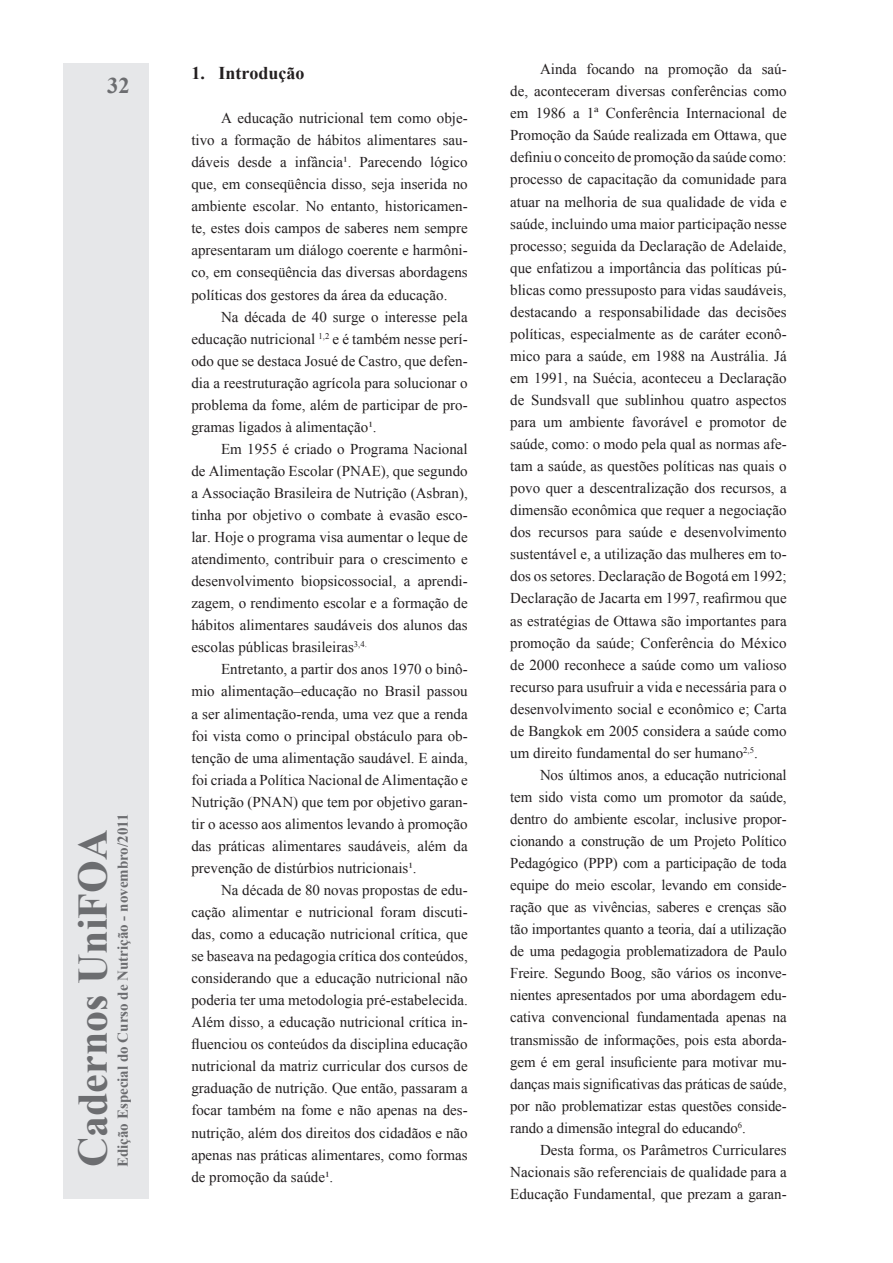
<style>
.page{position:relative;width:893px;height:1263px;background:#fff}
.page>*{position:absolute;margin:0;border:0;box-sizing:border-box;transform-origin:0 0}
.t1{font:700 42px "Times New Roman";color:#6c6d70}
.t2{font:700 22.5px "Times New Roman";color:#6c6d70}
.t3{font:700 18px "Times New Roman";color:#231f20}
.t4{font:15px/22px "Times New Roman";color:#231f20;text-align:justify}
.t5{font:700 15px "Times New Roman";color:#6c6d70}
</style>
<div class="page">
<div style="left:64px;top:64px;width:85px;height:1135px;background:#e6e7e9"></div>
<h2 class="t2" style="left:107px;top:70px;width:24px">32</h2>
<h1 class="t1" style="left:64px;top:1167px;width:339px;rotate:-90deg">Cadernos UniFOA</h1>
<p class="t5" style="left:113px;top:1167px;width:355px;rotate:-90deg">Edição Especial do Curso de Nutrição - novembro/2011</p>
<p class="t3" style="left:191px;top:61px;width:115px">1. Introdução</p>
<p class="t4" style="left:191px;top:107px;width:278px;text-indent:30px">A educação nutricional tem como obje&shy;tivo a formação de hábitos alimentares sau&shy;dáveis desde a infância¹. Parecendo lógico que, em conseqüência disso, seja inserida no ambiente escolar. No entanto, historicamen&shy;te, estes dois campos de saberes nem sempre apresentaram um diálogo coerente e harmôni&shy;co, em conseqüência das diversas abordagens políticas dos gestores da área da educação.</p>
<p class="t4" style="left:191px;top:305px;width:278px;text-indent:30px">Na década de 40 surge o interesse pela educação nutricional <sup>1,2</sup> e é também nesse perí&shy;odo que se destaca Josué de Castro, que defen&shy;dia a reestruturação agrícola para solucionar o problema da fome, além de participar de pro&shy;gramas ligados à alimentação¹.</p>
<p class="t4" style="left:191px;top:438px;width:278px;text-indent:30px">Em 1955 é criado o Programa Nacional de Alimentação Escolar (PNAE), que segundo a Associação Brasileira de Nutrição (Asbran), tinha por objetivo o combate à evasão esco&shy;lar. Hoje o programa visa aumentar o leque de atendimento, contribuir para o crescimento e desenvolvimento biopsicossocial, a aprendi&shy;zagem, o rendimento escolar e a formação de hábitos alimentares saudáveis dos alunos das escolas públicas brasileiras<sup>3,4.</sup></p>
<p class="t4" style="left:191px;top:658px;width:278px;text-indent:30px">Entretanto, a partir dos anos 1970 o binô&shy;mio alimentação–educação no Brasil passou a ser alimentação-renda, uma vez que a renda foi vista como o principal obstáculo para ob&shy;tenção de uma alimentação saudável. E ainda, foi criada a Política Nacional de Alimentação e Nutrição (PNAN) que tem por objetivo garan&shy;tir o acesso aos alimentos levando à promoção das práticas alimentares saudáveis, além da prevenção de distúrbios nutricionais¹.</p>
<p class="t4" style="left:191px;top:879px;width:278px;text-indent:30px">Na década de 80 novas propostas de edu&shy;cação alimentar e nutricional foram discuti&shy;das, como a educação nutricional crítica, que se baseava na pedagogia crítica dos conteúdos, considerando que a educação nutricional não poderia ter uma metodologia pré-estabelecida.<br>Além disso, a educação nutricional crítica in&shy;fluenciou os conteúdos da disciplina educação nutricional da matriz curricular dos cursos de graduação de nutrição. Que então, passaram a focar também na fome e não apenas na des&shy;nutrição, além dos direitos dos cidadãos e não apenas nas práticas alimentares, como formas de promoção da saúde¹.</p>
<p class="t4" style="left:510px;top:58px;width:278px;text-indent:30px">Ainda focando na promoção da saú&shy;de, aconteceram diversas conferências como em 1986 a 1ª Conferência Internacional de Promoção da Saúde realizada em Ottawa, que definiu o conceito de promoção da saúde como: processo de capacitação da comunidade para atuar na melhoria de sua qualidade de vida e saúde, incluindo uma maior participação nesse processo; seguida da Declaração de Adelaide, que enfatizou a importância das políticas pú&shy;blicas como pressuposto para vidas saudáveis, destacando a responsabilidade das decisões políticas, especialmente as de caráter econô&shy;mico para a saúde, em 1988 na Austrália. Já em 1991, na Suécia, aconteceu a Declaração de Sundsvall que sublinhou quatro aspectos para um ambiente favorável e promotor de saúde, como: o modo pela qual as normas afe&shy;tam a saúde, as questões políticas nas quais o povo quer a descentralização dos recursos, a dimensão econômica que requer a negociação dos recursos para saúde e desenvolvimento sustentável e, a utilização das mulheres em to&shy;dos os setores. Declaração de Bogotá em 1992; Declaração de Jacarta em 1997, reafirmou que as estratégias de Ottawa são importantes para promoção da saúde; Conferência do México de 2000 reconhece a saúde como um valioso recurso para usufruir a vida e necessária para o desenvolvimento social e econômico e; Carta de Bangkok em 2005 considera a saúde como um direito fundamental do ser humano<sup>2,5</sup>.</p>
<p class="t4" style="left:510px;top:764px;width:278px;text-indent:30px">Nos últimos anos, a educação nutricional tem sido vista como um promotor da saúde, dentro do ambiente escolar, inclusive propor&shy;cionando a construção de um Projeto Político Pedagógico (PPP) com a participação de toda equipe do meio escolar, levando em conside&shy;ração que as vivências, saberes e crenças são tão importantes quanto a teoria, daí a utilização de uma pedagogia problematizadora de Paulo Freire. Segundo Boog, são vários os inconve&shy;nientes apresentados por uma abordagem edu&shy;cativa convencional fundamentada apenas na transmissão de informações, pois esta aborda&shy;gem é em geral insuficiente para motivar mu&shy;danças mais significativas das práticas de saúde, por não problematizar estas questões conside&shy;rando a dimensão integral do educando<sup>6</sup>.</p>
<p class="t4" style="left:510px;top:1138px;width:278px;text-indent:30px">Desta forma, os Parâmetros Curriculares Nacionais são referenciais de qualidade para a Educação Fundamental, que prezam a garan-</p>
</div>
